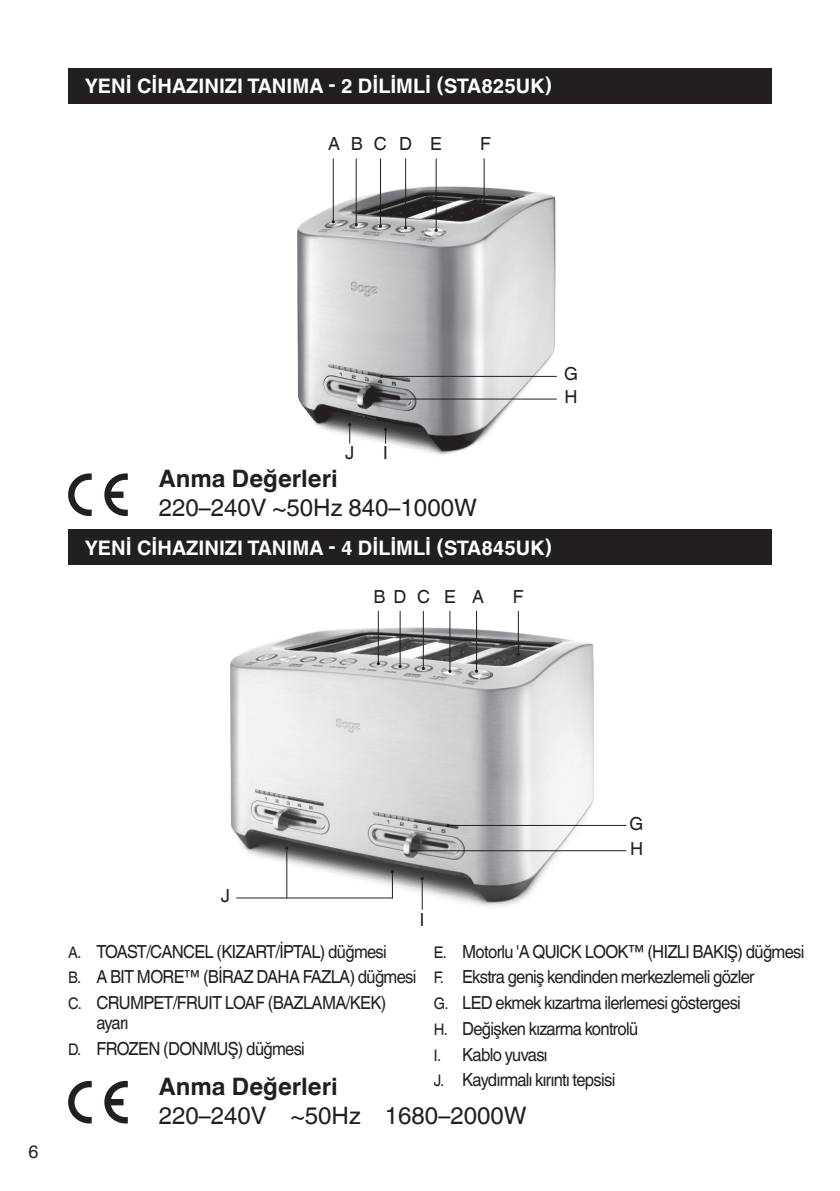
<style>
.page{position:relative;width:840px;height:1191px;background:#fff}
.page>*{position:absolute;margin:0;border:0;box-sizing:border-box;transform-origin:0 0}
.t1{font:24px/28.8px "Helvetica World";color:#231f20}
.t2{font:700 20px "Helvetica World";color:#fff}
.t3{font:18px/25.6px "Helvetica World";letter-spacing:-.04em;color:#231f20;scale:.92 1}
.t4{font:18px/22.6px "Helvetica World";letter-spacing:-.04em;color:#231f20}
.s1{font-weight:700}
.s2{font-size:16px}
</style>
<div class="page">
<img style="left:230px;top:610px;width:392px;height:300px">
<img style="left:297px;top:158px;width:260px;height:297px">
<hr style="left:355px;top:159px;width:1px;height:66px;background:#231f20">
<hr style="left:332px;top:159px;width:1px;height:63px;background:#231f20">
<hr style="left:380px;top:159px;width:1px;height:67px;background:#231f20">
<hr style="left:405px;top:158px;width:1px;height:70px;background:#231f20">
<hr style="left:435px;top:159px;width:1px;height:71px;background:#231f20">
<hr style="left:381px;top:376px;width:175px;height:1px;background:#231f20">
<hr style="left:364px;top:399px;width:192px;height:1px;background:#231f20">
<svg style="left:384px;top:427px;width:3px;height:16px"></svg>
<svg style="left:348px;top:423px;width:3px;height:20px"></svg>
<hr style="left:483px;top:158px;width:1px;height:46px;background:#231f20">
<hr style="left:399px;top:611px;width:1px;height:55px;background:#231f20">
<hr style="left:422px;top:611px;width:1px;height:57px;background:#231f20">
<hr style="left:449px;top:611px;width:1px;height:60px;background:#231f20">
<hr style="left:476px;top:611px;width:1px;height:60px;background:#231f20">
<svg style="left:474px;top:669px;width:4px;height:4px"></svg>
<hr style="left:517px;top:611px;width:1px;height:43px;background:#231f20">
<hr style="left:447px;top:825px;width:179px;height:1px;background:#231f20">
<hr style="left:412px;top:850px;width:214px;height:1px;background:#231f20">
<hr style="left:421px;top:878px;width:1px;height:31px;background:#231f20">
<hr style="left:286px;top:848px;width:1px;height:50px;background:#231f20">
<svg style="left:390px;top:870px;width:4px;height:28px"></svg>
<hr style="left:236px;top:897px;width:156px;height:1px;background:#231f20">
<hr style="left:377px;top:611px;width:1px;height:52px;background:#231f20">
<div style="left:68px;top:68px;width:703px;height:36px;background:#231f20"></div>
<div style="left:68px;top:529px;width:703px;height:36px;background:#231f20"></div>
<svg style="left:104px;top:1080px;width:24px;height:43px"></svg>
<svg style="left:68px;top:1080px;width:24px;height:43px"></svg>
<svg style="left:104px;top:473px;width:24px;height:43px"></svg>
<svg style="left:68px;top:473px;width:24px;height:43px"></svg>
<p class="t2" style="left:85px;top:75px;width:468px">YENİ CİHAZINIZI TANIMA - 2 DİLİMLİ (STA825UK)</p>
<p class="t4" style="left:374px;top:133px;width:15px">C</p>
<p class="t4" style="left:328px;top:133px;width:36px">A B</p>
<p class="t4" style="left:399px;top:133px;width:14px">D</p>
<p class="t4" style="left:430px;top:133px;width:13px">E</p>
<p class="t4" style="left:480px;top:133px;width:12px">F</p>
<p class="t4" style="left:563px;top:363px;width:15px">G<br>H</p>
<p class="t4" style="left:345px;top:442px;width:11px">J</p>
<p class="t4" style="left:383px;top:442px;width:6px">I</p>
<p class="t1" style="left:159px;top:464px;width:319px"><span class="s1">Anma Değerleri<br></span>220–240V ~50Hz 840–1000W</p>
<p class="t2" style="left:85px;top:536px;width:468px">YENİ CİHAZINIZI TANIMA - 4 DİLİMLİ (STA845UK)</p>
<p class="t4" style="left:417px;top:585px;width:15px">C</p>
<p class="t4" style="left:373px;top:585px;width:35px">B D</p>
<p class="t4" style="left:444px;top:585px;width:42px">E A</p>
<p class="t4" style="left:512px;top:585px;width:12px">F</p>
<p class="t4" style="left:28px;top:1140px;width:12px">6</p>
<p class="t4" style="left:221px;top:885px;width:11px">J</p>
<p class="t4" style="left:419px;top:908px;width:6px">I</p>
<p class="t4" style="left:629px;top:810px;width:15px;line-height:25.2px">G<br>H</p>
<p class="t3" style="left:68px;top:938px;width:380px"><span class="s2">A.</span> TOAST/CANCEL (KIZART/İPTAL) düğmesi<br><span class="s2">B.</span> A BIT MORE™ (BİRAZ DAHA FAZLA) düğmesi<br><span class="s2">C.</span> CRUMPET/FRUIT LOAF (BAZLAMA/KEK)</p>
<p class="t3" style="left:68px;top:1010px;width:259px;text-indent:28px">ayarı<br><span class="s2">D.</span> FROZEN (DONMUŞ) düğmesi</p>
<p class="t3" style="left:433px;top:938px;width:404px"><span class="s2">E.</span> Motorlu 'A QUICK LOOK™ (HIZLI BAKIŞ) düğmesi <span class="s2">F.</span> Ekstra geniş kendinden merkezlemeli gözler<br><span class="s2">G.</span> LED ekmek kızartma ilerlemesi göstergesi<br><span class="s2">H.</span> Değişken kızarma kontrolü<br><span class="s2">I.</span> Kablo yuvası<br><span class="s2">J.</span> Kaydırmalı kırıntı tepsisi</p>
<p class="t1" style="left:159px;top:1072px;width:369px"><span class="s1">Anma Değerleri<br></span>220–240V ~50Hz 1680–2000W</p>
</div>
